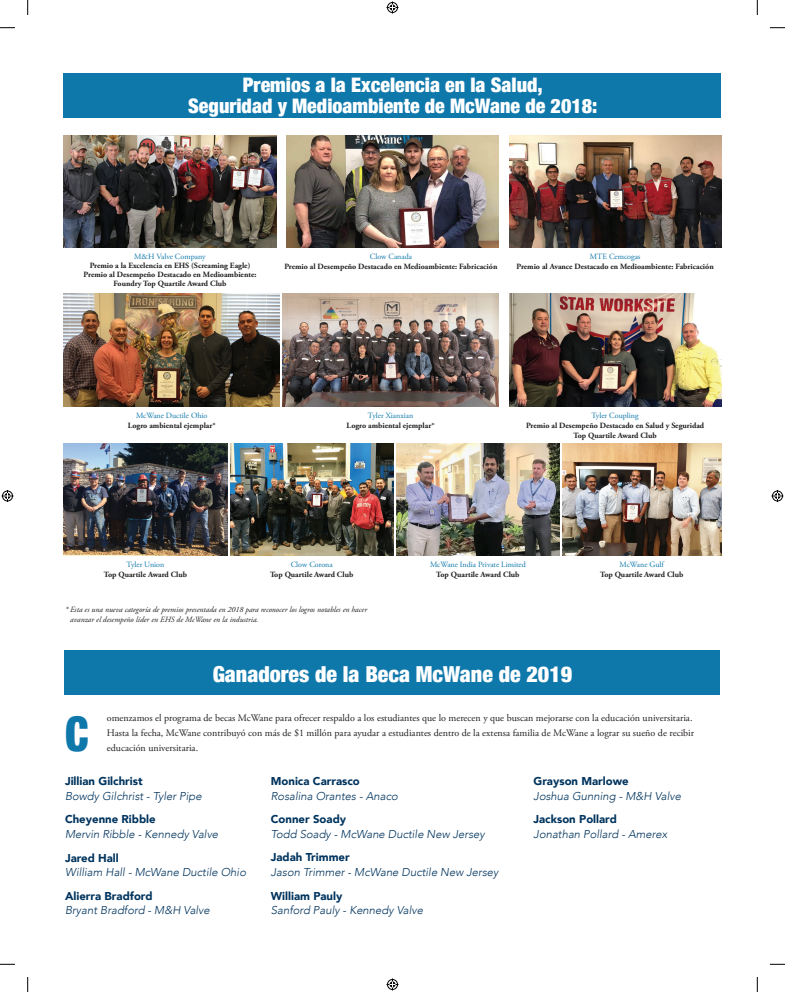
<style>
.page{position:relative;width:785px;height:992px;background:#fff}
.page>*{position:absolute;margin:0;border:0;box-sizing:border-box;transform-origin:0 0}
.t1{font:900 condensed 47.8px "Helvetica Neue";color:#0f78ab;scale:.92 1}
.t2{font:900 condensed 22px "Helvetica Neue";color:#fff}
.t3{font:900 condensed 20px/21px "Helvetica Neue";color:#fff;text-align:center}
.t4{font:italic 300 11.4px/14.5px "Avenir";color:#00345e}
.t5{font:10px/15px "Adobe Garamond Pro";color:#231f20}
.t6{font:700 8px/10px "Adobe Garamond Pro";color:#231f20;text-align:center}
.t7{font:italic 8px/10px "Adobe Garamond Pro";color:#231f20}
.t8{font:8px/10px "Adobe Garamond Pro";color:#0f78ab;text-align:center}
.s1{font-weight:400;color:#0f78ab}
.s2{font-weight:700;color:#231f20}
.s3{font-weight:900;font-style:normal}
</style>
<div class="page">
<img style="left:286px;top:135px;width:212px;height:112px">
<img style="left:509px;top:135px;width:212px;height:112px">
<img style="left:64px;top:294px;width:216px;height:112px">
<img style="left:283px;top:294px;width:215px;height:112px">
<img style="left:396px;top:443px;width:163px;height:112px">
<img style="left:562px;top:443px;width:159px;height:112px">
<img style="left:64px;top:443px;width:163px;height:112px">
<img style="left:64px;top:135px;width:212px;height:112px">
<img style="left:509px;top:294px;width:212px;height:112px">
<div style="left:64px;top:74px;width:657px;height:44px;background:#0f78ab"></div>
<div style="left:64px;top:650px;width:656px;height:44px;background:#0f78ab"></div>
<img style="left:230px;top:443px;width:163px;height:112px">
<svg style="left:0;top:27px;width:15px;height:2px"></svg>
<svg style="left:770px;top:27px;width:14px;height:2px"></svg>
<svg style="left:0;top:963px;width:15px;height:2px"></svg>
<svg style="left:770px;top:963px;width:14px;height:2px"></svg>
<svg style="left:27px;top:0;width:2px;height:15px"></svg>
<svg style="left:27px;top:977px;width:2px;height:14px"></svg>
<svg style="left:756px;top:0;width:2px;height:15px"></svg>
<svg style="left:756px;top:977px;width:2px;height:14px"></svg>
<svg style="left:386px;top:2px;width:12px;height:12px"></svg>
<svg style="left:386px;top:978px;width:12px;height:12px"></svg>
<svg style="left:2px;top:490px;width:12px;height:12px"></svg>
<svg style="left:771px;top:490px;width:12px;height:12px"></svg>
<p class="t3" style="left:188px;top:73px;width:410px">Premios a la Excelencia en la Salud,<br>Seguridad y Medioambiente de McWane de 2018:</p>
<p class="t6" style="left:84px;top:252px;width:174px;line-height:9px"><span class="s1">M&amp;H Valve Company<br></span>Premio a la Excelencia en EHS (Screaming Eagle)<br>Premio al Desempeño Destacado en Medioambiente:<br>Foundry Top Quartile Award Club</p>
<p class="t6" style="left:284px;top:252px;width:214px"><span class="s1">Clow Canada<br></span>Premio al Desempeño Destacado en Medioambiente: Fabricación</p>
<p class="t6" style="left:516px;top:252px;width:199px"><span class="s1">MTE Cemcogas<br></span>Premio al Avance Destacado en Medioambiente: Fabricación</p>
<p class="t6" style="left:128px;top:410px;width:89px"><span class="s1">McWane Ductile Ohio<br></span>Logro ambiental ejemplar*</p>
<p class="t6" style="left:346px;top:410px;width:89px"><span class="s1">Tyler Xianxian<br></span>Logro ambiental ejemplar*</p>
<p class="t6" style="left:526px;top:410px;width:180px"><span class="s1">Tyler Coupling<br></span>Premio al Desempeño Destacado en Salud y Seguridad<br>Top Quartile Award Club</p>
<p class="t6" style="left:104px;top:559px;width:85px"><span class="s1">Tyler Union<br></span>Top Quartile Award Club</p>
<p class="t6" style="left:270px;top:559px;width:85px"><span class="s1">Clow Corona<br></span>Top Quartile Award Club</p>
<p class="t8" style="left:430px;top:559px;width:97px">McWane India Private Limited<br><span class="s2">Top Quartile Award Club</span></p>
<p class="t6" style="left:600px;top:559px;width:85px"><span class="s1">McWane Gulf<br></span>Top Quartile Award Club</p>
<p class="t7" style="left:70px;top:604px;width:298px;text-indent:-5px">* Esta es una nueva categoría de premios presentada en 2018 para reconocer los logros notables en hacer avanzar el desempeño líder en EHS de McWane en la industria.</p>
<p class="t1" style="left:65px;top:694px;width:27px">C</p>
<p class="t2" style="left:213px;top:656px;width:361px">Ganadores de la Beca McWane de 2019</p>
<p class="t5" style="left:107px;top:711px;width:588px">omenzamos el programa de becas McWane para ofrecer respaldo a los estudiantes que lo merecen y que buscan mejorarse con la educación universitaria.<br>Hasta la fecha, McWane contribuyó con más de $1 millón para ayudar a estudiantes dentro de la extensa familia de McWane a lograr su sueño de recibir educación universitaria.</p>
<p class="t4" style="left:65px;top:774px;width:138px"><span class="s3">Jillian Gilchrist<br></span>Bowdy Gilchrist - Tyler Pipe</p>
<p class="t4" style="left:65px;top:812px;width:155px"><span class="s3">Cheyenne Ribble<br></span>Mervin Ribble - Kennedy Valve</p>
<p class="t4" style="left:65px;top:850px;width:182px"><span class="s3">Jared Hall<br></span>William Hall - McWane Ductile Ohio</p>
<p class="t4" style="left:65px;top:888px;width:146px"><span class="s3">Alierra Bradford<br></span>Bryant Bradford - M&amp;H Valve</p>
<p class="t4" style="left:271px;top:774px;width:129px"><span class="s3">Monica Carrasco<br></span>Rosalina Orantes - Anaco</p>
<p class="t4" style="left:271px;top:812px;width:215px"><span class="s3">Conner Soady<br></span>Todd Soady - McWane Ductile New Jersey</p>
<p class="t4" style="left:271px;top:850px;width:229px"><span class="s3">Jadah Trimmer<br></span>Jason Trimmer - McWane Ductile New Jersey</p>
<p class="t4" style="left:271px;top:888px;width:154px"><span class="s3">William Pauly<br></span>Sanford Pauly - Kennedy Valve</p>
<p class="t4" style="left:533px;top:774px;width:149px"><span class="s3">Grayson Marlowe<br></span>Joshua Gunning - M&amp;H Valve</p>
<p class="t4" style="left:533px;top:812px;width:135px"><span class="s3">Jackson Pollard<br></span>Jonathan Pollard - Amerex</p>
</div>
